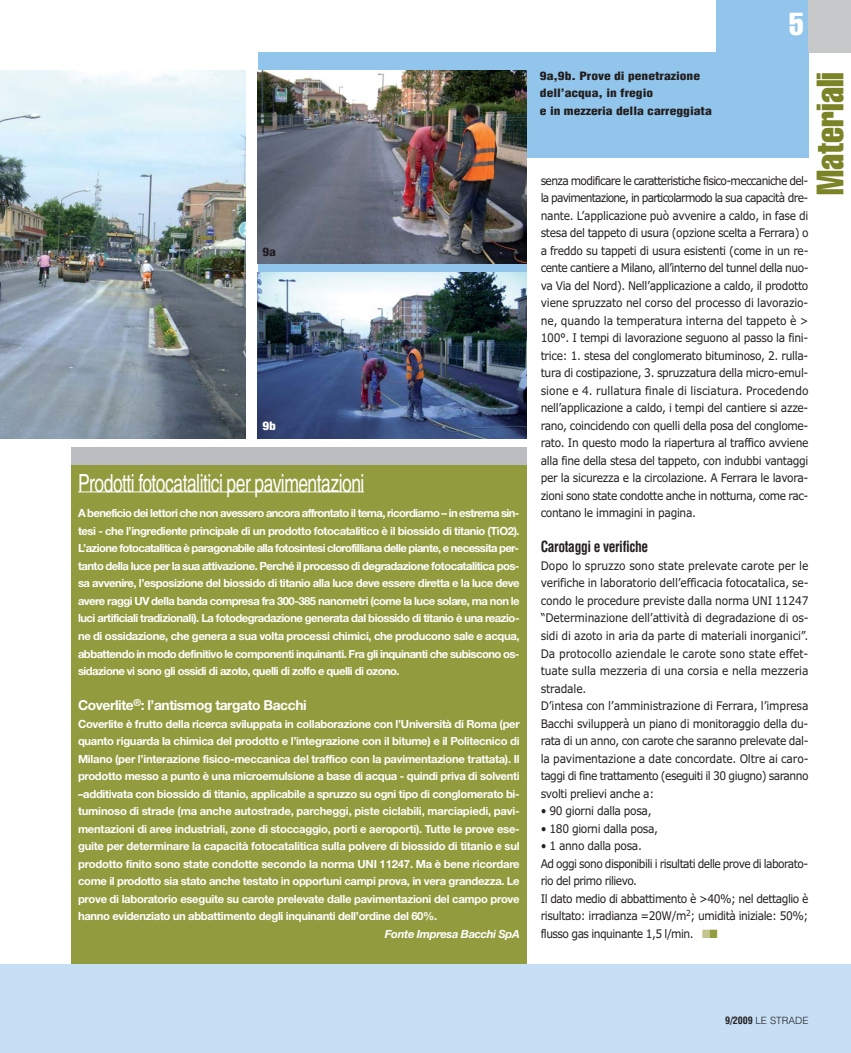
<style>
.page{position:relative;width:851px;height:1053px;background:#fff}
.page>*{position:absolute;margin:0;border:0;box-sizing:border-box;transform-origin:0 0}
.t1{font:extra-condensed 37.5px "Helvetica";color:#7b8327}
.t2{font:extra-condensed 31.25px "Helvetica";color:#fff}
.t3{font:25px "Helvetica";letter-spacing:-.03em;color:#fff;scale:.7 1}
.t4{font:700 condensed 15px "Helvetica";letter-spacing:-.025em;color:#231f20;scale:.9 1}
.t5{font:700 13.75px "Helvetica Neue";letter-spacing:-.03em;color:#fff}
.t6{font:11.88px/17.5px "Verdana";letter-spacing:-.025em;color:#231f20;text-align:justify;scale:.9 1}
.t7{font:11.88px/17.5px "Verdana";letter-spacing:-.05em;color:#231f20;scale:.9 1}
.t8{font:700 11.25px/17.5px "Helvetica Neue";letter-spacing:-.045em;color:#fff;text-align:justify}
.t9{font:900 condensed 11.25px/17.5px "Helvetica";color:#231f20;scale:1.2 1}
.t10{font:italic 700 11.25px "Helvetica Neue";letter-spacing:-.03em;color:#fff}
.t11{font:900 condensed 11.25px "Helvetica";color:#fff;scale:1.2 1}
.t12{font:300 10px "Helvetica";color:#231f20}
.s1{color:#c4c491}
.s2{color:#929b3d}
.s3{font-weight:700;font-stretch:condensed}
</style>
<div class="page">
<div style="left:0;top:963px;width:850px;height:89px;background:#c7dff4"></div>
<div style="left:716px;top:0;width:92px;height:52px;background:#92c5eb"></div>
<div style="left:808px;top:0;width:42px;height:52px;background:#c6c8ca"></div>
<div style="left:258px;top:71px;width:268px;height:367px;background:#92c5eb"></div>
<div style="left:258px;top:52px;width:550px;height:106px;background:#92c5eb"></div>
<img style="left:258px;top:272px;width:268px;height:166px">
<img style="left:0;top:71px;width:245px;height:367px">
<img style="left:258px;top:71px;width:268px;height:192px">
<div style="left:71px;top:447px;width:455px;height:517px;background:#929b3d"></div>
<div style="left:71px;top:447px;width:455px;height:18px;background:#bbbdc0"></div>
<hr style="left:78px;top:491px;width:286px;height:1px;background:#fff">
<p class="t9" style="left:262px;top:244px;width:13px">9a</p>
<p class="t11" style="left:262px;top:421px;width:13px">9b</p>
<h3 class="t3" style="left:78px;top:473px;width:411px">Prodotti fotocatalitici per pavimentazioni</h3>
<p class="t8" style="left:78px;top:505px;width:443px">A beneficio dei lettori che non avessero ancora affrontato il tema, ricordiamo – in estrema sin&shy;tesi - che l’ingrediente principale di un prodotto fotocatalitico è il biossido di titanio (TiO2).<br>L’azione fotocatalitica è paragonabile alla fotosintesi clorofilliana delle piante, e necessita per&shy;tanto della luce per la sua attivazione. Perché il processo di degradazione fotocatalitica pos&shy;sa avvenire, l’esposizione del biossido di titanio alla luce deve essere diretta e la luce deve avere raggi UV della banda compresa fra 300-385 nanometri (come la luce solare, ma non le luci artificiali tradizionali). La fotodegradazione generata dal biossido di titanio è una reazio&shy;ne di ossidazione, che genera a sua volta processi chimici, che producono sale e acqua, abbattendo in modo definitivo le componenti inquinanti. Fra gli inquinanti che subiscono os&shy;sidazione vi sono gli ossidi di azoto, quelli di zolfo e quelli di ozono.</p>
<p class="t5" style="left:78px;top:700px;width:230px">Coverlite<sup>®</sup>: l’antismog targato Bacchi</p>
<p class="t8" style="left:78px;top:715px;width:443px">Coverlite è frutto della ricerca sviluppata in collaborazione con l’Università di Roma (per quanto riguarda la chimica del prodotto e l’integrazione con il bitume) e il Politecnico di Milano (per l’interazione fisico-meccanica del traffico con la pavimentazione trattata). Il prodotto messo a punto è una microemulsione a base di acqua - quindi priva di solventi –additivata con biossido di titanio, applicabile a spruzzo su ogni tipo di conglomerato bi&shy;tuminoso di strade (ma anche autostrade, parcheggi, piste ciclabili, marciapiedi, pavi&shy;mentazioni di aree industriali, zone di stoccaggio, porti e aeroporti). Tutte le prove ese&shy;guite per determinare la capacità fotocatalitica sulla polvere di biossido di titanio e sul prodotto finito sono state condotte secondo la norma UNI 11247. Ma è bene ricordare come il prodotto sia stato anche testato in opportuni campi prova, in vera grandezza. Le prove di laboratorio eseguite su carote prelevate dalle pavimentazioni del campo prove hanno evidenziato un abbattimento degli inquinanti dell’ordine del 60%.</p>
<p class="t10" style="left:385px;top:929px;width:136px">Fonte Impresa Bacchi SpA</p>
<h2 class="t2" style="left:789px;top:13px;width:16px">5</h2>
<p class="t9" style="left:540px;top:68px;width:145px">9a,9b. Prove di penetrazione dell’acqua, in fregio<br>e in mezzeria della carreggiata</p>
<p class="t6" style="left:540px;top:173px;width:299px">senza modificare le caratteristiche fisico-meccaniche del&shy;la pavimentazione, in particolarmodo la sua capacità dre&shy;nante. L’applicazione può avvenire a caldo, in fase di stesa del tappeto di usura (opzione scelta a Ferrara) o a freddo su tappeti di usura esistenti (come in un re&shy;cente cantiere a Milano, all’interno del tunnel della nuo&shy;va Via del Nord). Nell’applicazione a caldo, il prodotto viene spruzzato nel corso del processo di lavorazio&shy;ne, quando la temperatura interna del tappeto è &gt; 100°. I tempi di lavorazione seguono al passo la fini&shy;trice: 1. stesa del conglomerato bituminoso, 2. rulla&shy;tura di costipazione, 3. spruzzatura della micro-emul&shy;sione e 4. rullatura finale di lisciatura. Procedendo nell’applicazione a caldo, i tempi del cantiere si azze&shy;rano, coincidendo con quelli della posa del conglome&shy;rato. In questo modo la riapertura al traffico avviene alla fine della stesa del tappeto, con indubbi vantaggi per la sicurezza e la circolazione. A Ferrara le lavora&shy;zioni sono state condotte anche in notturna, come rac&shy;contano le immagini in pagina.</p>
<h3 class="t4" style="left:540px;top:541px;width:121px">Carotaggi e verifiche</h3>
<p class="t6" style="left:540px;top:558px;width:299px;text-align:left">Dopo lo spruzzo sono state prelevate carote per le verifiche in laboratorio dell’efficacia fotocatalica, se&shy;condo le procedure previste dalla norma UNI 11247 “Determinazione dell’attività di degradazione di os&shy;sidi di azoto in aria da parte di materiali inorganici”.<br>Da protocollo aziendale le carote sono state effet&shy;tuate sulla mezzeria di una corsia e nella mezzeria stradale.<br>D’intesa con l’amministrazione di Ferrara, l’impresa Bacchi svilupperà un piano di monitoraggio della du&shy;rata di un anno, con carote che saranno prelevate dal&shy;la pavimentazione a date concordate. Oltre ai caro&shy;taggi di fine trattamento (eseguiti il 30 giugno) saranno svolti prelievi anche a:</p>
<p class="t6" style="left:540px;top:803px;width:125px">• 90 giorni dalla posa,</p>
<p class="t6" style="left:540px;top:820px;width:132px">• 180 giorni dalla posa,</p>
<p class="t7" style="left:540px;top:838px;width:299px">• 1 anno dalla posa.<br>Ad oggi sono disponibili i risultati delle prove di laborato&shy;rio del primo rilievo.<br>Il dato medio di abbattimento è &gt;40%; nel dettaglio è risultato: irradianza =20W/m<sup>2</sup>; umidità iniziale: 50%; flusso gas inquinante 1,5 l/min. <span class="s1">■</span><span class="s2">■</span></p>
<h1 class="t1" style="left:816px;top:195px;width:124px;rotate:-90deg">Materiali</h1>
<p class="t12" style="left:725px;top:1016px;width:85px"><span class="s3">9/2009</span> LE STRADE</p>
</div>
